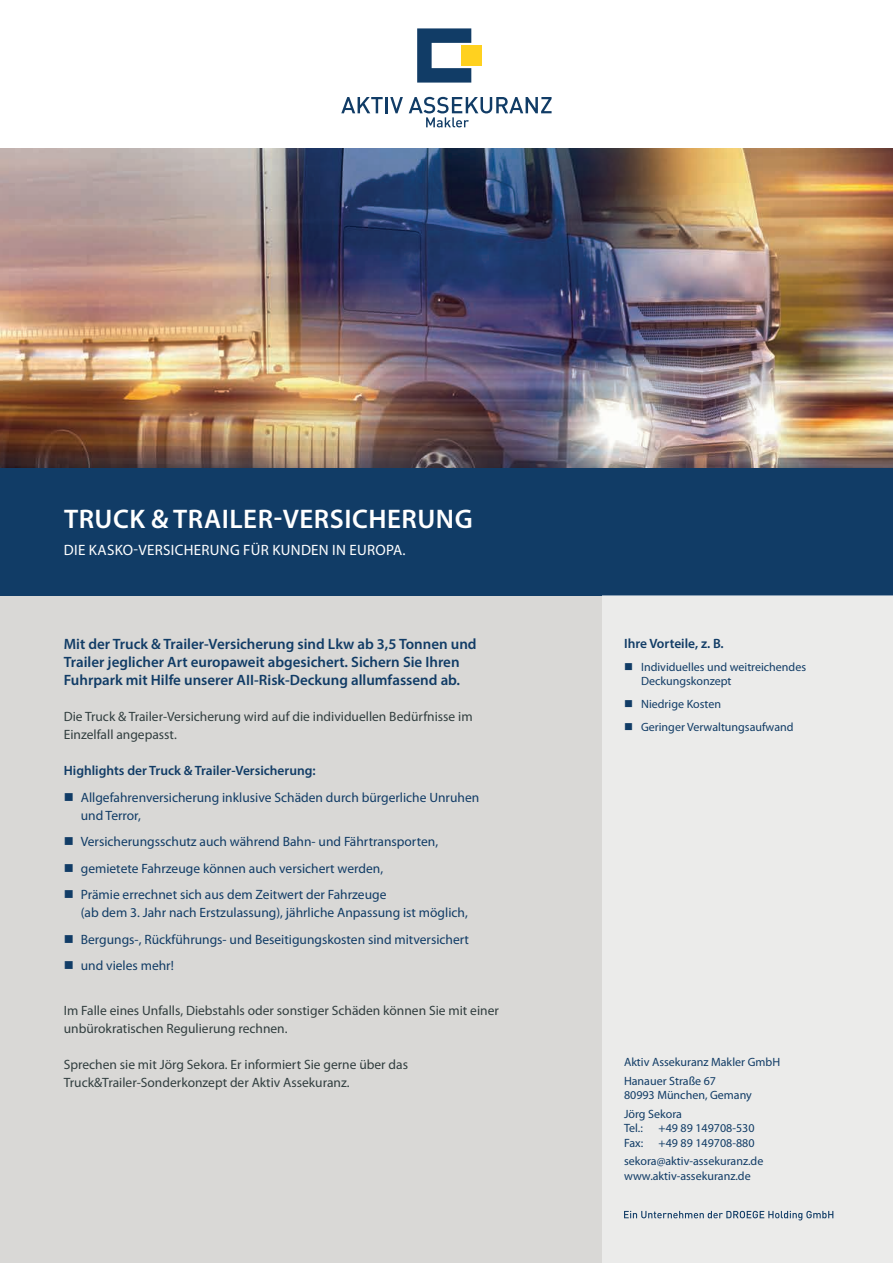
<style>
.page{position:relative;width:893px;height:1263px;background:#fff}
.page>*{position:absolute;margin:0;border:0;box-sizing:border-box;transform-origin:0 0}
.t1{font:600 27px "Myriad Pro";letter-spacing:.02em;color:#fff}
.t2{font:600 15px/18px "Myriad Pro";color:#113c66}
.t3{font:15px "Myriad Pro";letter-spacing:.02em;color:#fff}
.t4{font:13.5px/18px "Myriad Pro";color:#113c66}
.t5{font:13.5px/18px "Myriad Pro";color:#313e3f}
.t6{font:600 13.5px "Myriad Pro";color:#113c66}
.t7{font:12px/18.6px "Myriad Pro";color:#113c66}
</style>
<div class="page">
<div style="left:0;top:468px;width:893px;height:795px;background:#d9d8d6"></div>
<img style="left:0;top:149px;width:893px;height:319px">
<div style="left:0;top:468px;width:893px;height:127px;background:#113c66"></div>
<div style="left:602px;top:595px;width:291px;height:668px;background:#ebebea"></div>
<svg style="left:417px;top:28px;width:54px;height:55px"></svg>
<div style="left:461px;top:45px;width:20px;height:21px;background:#ffd11f"></div>
<svg style="left:341px;top:97px;width:42px;height:16px"></svg>
<hr style="left:385px;top:97px;width:3px;height:16px;background:#113c66">
<svg style="left:390px;top:97px;width:13px;height:16px"></svg>
<svg style="left:409px;top:97px;width:143px;height:30px"></svg>
<svg style="left:624px;top:1211px;width:209px;height:9px"></svg>
<h1 class="t1" style="left:64px;top:502px;width:410px">TRUCK &amp; TRAILER-VERSICHERUNG</h1>
<p class="t3" style="left:64px;top:541px;width:343px">DIE KASKO-VERSICHERUNG FÜR KUNDEN IN EUROPA.</p>
<p class="t2" style="left:64px;top:635px;width:414px">Mit der Truck &amp; Trailer-Versicherung sind Lkw ab 3,5 Tonnen und<br>Trailer jeglicher Art europaweit abgesichert. Sichern Sie Ihren<br>Fuhrpark mit Hilfe unserer AII-Risk-Deckung allumfassend ab.</p>
<p class="t5" style="left:64px;top:707px;width:410px">Die Truck &amp; Trailer-Versicherung wird auf die individuellen Bedürfnisse im<br>Einzelfall angepasst.</p>
<p class="t6" style="left:64px;top:762px;width:253px">Highlights der Truck &amp; Trailer-Versicherung:</p>
<p class="t4" style="left:81px;top:788px;width:400px;text-indent:-17px">■ Allgefahrenversicherung inklusive Schäden durch bürgerliche Unruhen und Terror,</p>
<p class="t4" style="left:64px;top:832px;width:376px">■ Versicherungsschutz auch während Bahn- und Fährtransporten,</p>
<p class="t4" style="left:64px;top:859px;width:321px">■ gemietete Fahrzeuge können auch versichert werden,</p>
<p class="t4" style="left:81px;top:885px;width:389px;text-indent:-17px">■ Prämie errechnet sich aus dem Zeitwert der Fahrzeuge<br>(ab dem 3. Jahr nach Erstzulassung), jährliche Anpassung ist möglich,</p>
<p class="t4" style="left:64px;top:930px;width:407px">■ Bergungs-, Rückführungs- und Beseitigungskosten sind mitversichert</p>
<p class="t4" style="left:64px;top:956px;width:112px">■ und vieles mehr!</p>
<p class="t5" style="left:64px;top:1001px;width:437px">Im Falle eines Unfalls, Diebstahls oder sonstiger Schäden können Sie mit einer unbürokratischen Regulierung rechnen.</p>
<p class="t5" style="left:64px;top:1055px;width:346px">Sprechen sie mit Jörg Sekora. Er informiert Sie gerne über das<br>Truck&amp;Trailer-Sonderkonzept der Aktiv Assekuranz.</p>
<p class="t6" style="left:624px;top:635px;width:101px">Ihre Vorteile, z. B.</p>
<p class="t7" style="left:641px;top:659px;width:167px;line-height:14.4px;text-indent:-17px">■ Individuelles und weitreichendes<br>Deckungskonzept</p>
<p class="t7" style="left:624px;top:695px;width:99px">■ Niedrige Kosten</p>
<p class="t7" style="left:624px;top:718px;width:171px">■ Geringer Verwaltungsaufwand</p>
<p class="t7" style="left:624px;top:1053px;width:158px">Aktiv Assekuranz Makler GmbH<br>Hanauer Straße 67</p>
<p class="t7" style="left:624px;top:1086px;width:129px">80993 München, Gemany<br>Jörg Sekora</p>
<p class="t7" style="left:624px;top:1119px;width:20px">Tel.:</p>
<p class="t7" style="left:658px;top:1119px;width:97px">+49 89 149708-530</p>
<p class="t7" style="left:624px;top:1133px;width:21px">Fax:</p>
<p class="t7" style="left:624px;top:1133px;width:141px;text-indent:34px">+49 89 149708-880 sekora@aktiv-assekuranz.de</p>
<p class="t7" style="left:624px;top:1166px;width:128px">www.aktiv-assekuranz.de</p>
</div>
